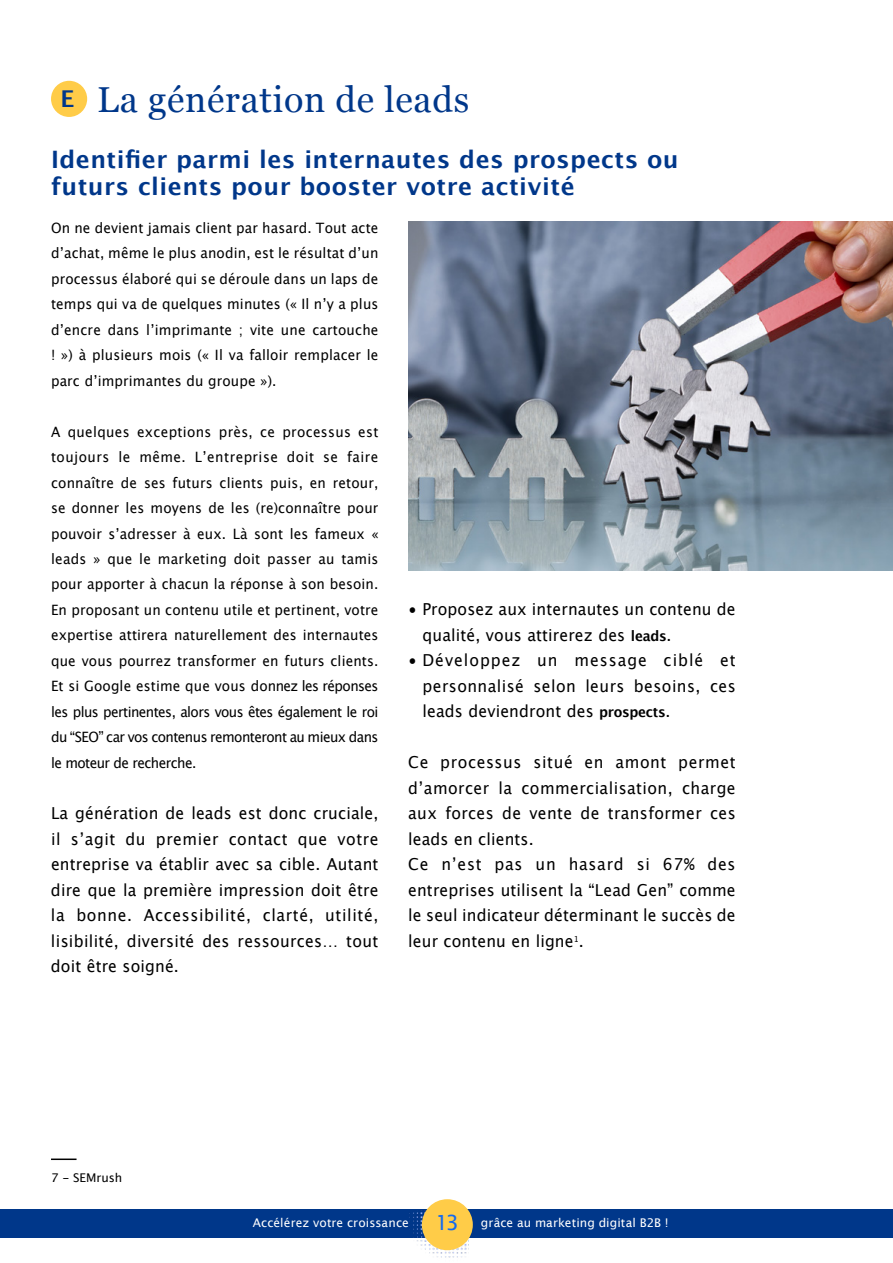
<style>
.page{position:relative;width:893px;height:1263px;background:#fff}
.page>*{position:absolute;margin:0;border:0;box-sizing:border-box;transform-origin:0 0}
.t1{font:36px "Georgia";letter-spacing:.02em;color:#00378a}
.t2{font:700 24px/27px "Lucida Grande";letter-spacing:.02em;color:#00378a}
.t3{font:21px "Lucida Sans";color:#136af0}
.t4{font:16.5px/25.5px "Lucida Grande";letter-spacing:.01em;color:#000;text-align:justify;scale:.95 1}
.t5{font:14.25px/25.5px "Lucida Grande";letter-spacing:-.015em;color:#000;text-align:justify;scale:.95 1}
.t6{font:12px "Lucida Sans";letter-spacing:.01em;color:#fff}
.t7{font:12px "Lucida Grande";color:#000}
.s1{font-family:"Lucida Grande";font-weight:700;font-size:23.25px}
.s2{font-weight:700;font-size:14.25px}
</style>
<div class="page">
<div style="left:0;top:1209px;width:893px;height:29px;background:#00378a"></div>
<img style="left:409px;top:1211px;width:59px;height:47px">
<div style="left:422px;top:1199px;width:51px;height:51px;background:#ffcc48;border-radius:50%"></div>
<div style="left:51px;top:81px;width:36px;height:36px;background:#ffcc48;border-radius:50%"></div>
<hr style="left:51px;top:1158px;width:26px;height:2px;background:#000">
<img style="left:408px;top:222px;width:485px;height:348px">
<h1 class="t1" style="left:61px;top:73px;width:410px"><span class="s1">E</span> La génération de leads</h1>
<h2 class="t2" style="left:51px;top:146px;width:629px">Identifier parmi les internautes des prospects ou futurs clients pour booster votre activité</h2>
<p class="t5" style="left:51px;top:215px;width:346px">On ne devient jamais client par hasard. Tout acte d’achat, même le plus anodin, est le résultat d’un processus élaboré qui se déroule dans un laps de temps qui va de quelques minutes (« Il n’y a plus d’encre dans l’imprimante ; vite une cartouche ! ») à plusieurs mois (« Il va falloir remplacer le parc d’imprimantes du groupe »).</p>
<p class="t5" style="left:51px;top:419px;width:346px">A quelques exceptions près, ce processus est toujours le même. L’entreprise doit se faire connaître de ses futurs clients puis, en retour, se donner les moyens de les (re)connaître pour pouvoir s’adresser à eux. Là sont les fameux « leads » que le marketing doit passer au tamis pour apporter à chacun la réponse à son besoin.<br>En proposant un contenu utile et pertinent, votre expertise attirera naturellement des internautes que vous pourrez transformer en futurs clients.<br>Et si Google estime que vous donnez les réponses les plus pertinentes, alors vous êtes également le roi du “SEO” car vos contenus remonteront au mieux dans le moteur de recherche.</p>
<p class="t4" style="left:51px;top:801px;width:346px">La génération de leads est donc cruciale, il s’agit du premier contact que votre entreprise va établir avec sa cible. Autant dire que la première impression doit être la bonne. Accessibilité, clarté, utilité, lisibilité, diversité des ressources… tout doit être soigné.</p>
<p class="t4" style="left:422px;top:597px;width:331px;text-indent:-14px">• Proposez aux internautes un contenu de qualité, vous attirerez des <span class="s2">leads</span>.</p>
<p class="t4" style="left:423px;top:648px;width:331px;text-indent:-14px">• Développez un message ciblé et personnalisé selon leurs besoins, ces leads deviendront des <span class="s2">prospects</span>.</p>
<p class="t4" style="left:408px;top:750px;width:346px;text-align:left">Ce processus situé en amont permet d’amorcer la commercialisation, charge aux forces de vente de transformer ces leads en clients.<br>Ce n’est pas un hasard si 67% des entreprises utilisent la “Lead Gen” comme le seul indicateur déterminant le succès de leur contenu en ligne<sup>1</sup>.</p>
<p class="t7" style="left:51px;top:1171px;width:73px">7 - SEMrush</p>
<h3 class="t3" style="left:435px;top:1211px;width:25px">13</h3>
<p class="t6" style="left:253px;top:1216px;width:157px">Accélérez votre croissance</p>
<p class="t6" style="left:481px;top:1216px;width:189px">grâce au marketing digital B2B !</p>
</div>
